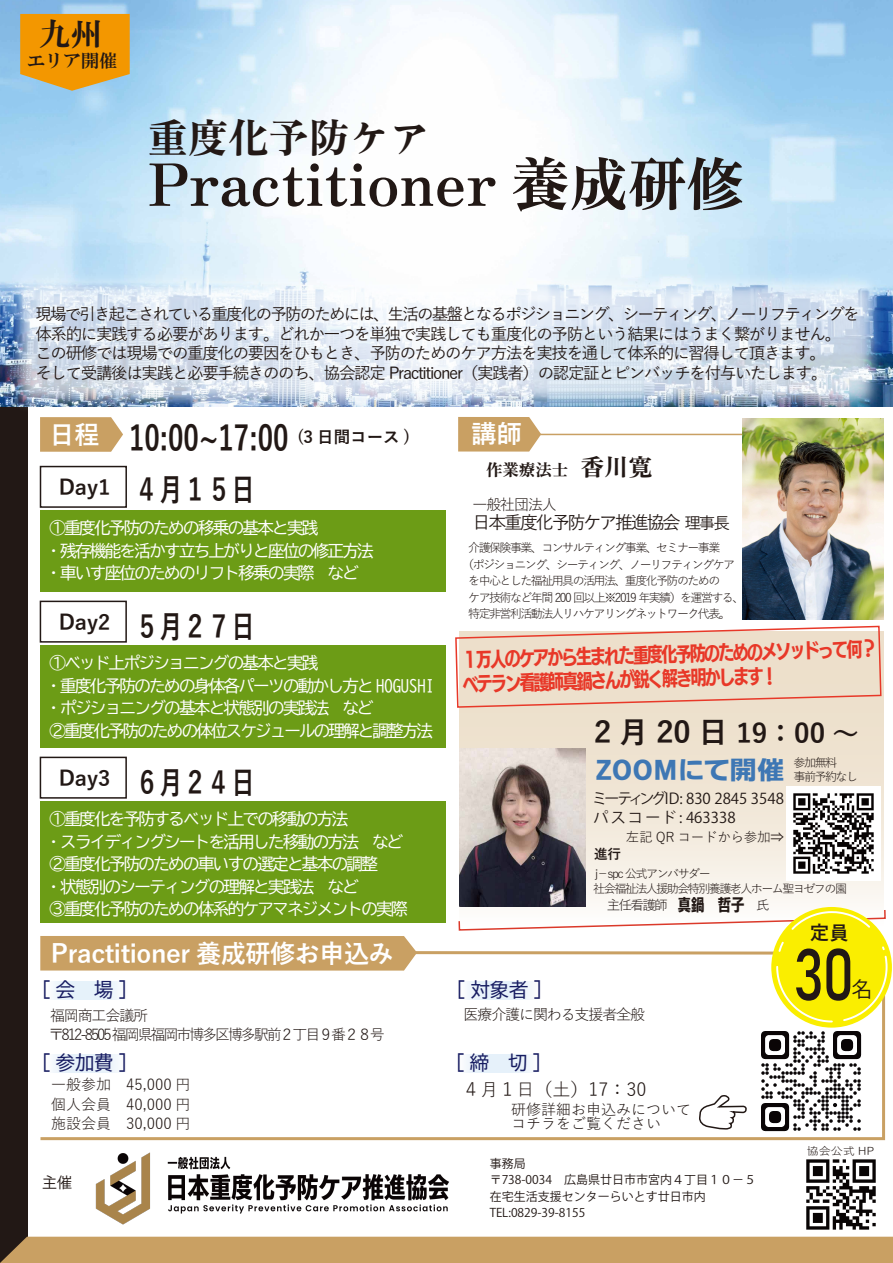
<style>
.page{position:relative;width:893px;height:1263px;background:#fff}
.page>*{position:absolute;margin:0;border:0;box-sizing:border-box;transform-origin:0 0}
.t1{font:72px "Bahnschrift";color:#221815;scale:.82 1}
.t2{font:58.5px "Zen Antique";color:#221815}
.t3{font:40.5px "Zen Antique";color:#221815}
.t4{font:700 35.4px "Yu Gothic";color:#221815;scale:.76 1}
.t5{font:700 31.5px "Yu Gothic";color:#221815;scale:.76 1}
.t6{font:31.5px "HGS Mincho E";color:#221815}
.t7{font:700 30px "Yu Gothic";letter-spacing:.25em;color:#221815}
.t8{font:700 27px "Yu Gothic";color:#221815}
.t9{font:700 25.5px "Yu Gothic";letter-spacing:-.015em;color:#fff}
.t10{font:25.5px "EPSONPGOTHIC W6";color:#3e77b4;scale:1.08 1}
.t11{font:24px "Zen Antique";color:#221815}
.t12{font:700 21px "Yu Gothic";color:#221815}
.t13{font:21px "Koz Go Pr 6 N";color:#221815}
.t14{font:20.1px/24px "UD Kakugo C80 Pro B";color:#e83828}
.t15{font:19.5px "BIZ UD Gothic";color:#171c61}
.t16{font:700 19.5px "Yu Gothic";color:#221815}
.t17{font:500 18px "Yu Gothic";letter-spacing:-.12em;color:#221815}
.t18{font:18px "Yu Gothic";color:#221815}
.t19{font:18px "HGS Mincho E";color:#221815}
.t20{font:16.5px/22.5px "BIZ UD Gothic";letter-spacing:-.1em;color:#fff}
.t21{font:500 16.5px/19.5px "Yu Gothic";letter-spacing:-.08em;color:#221815}
.t22{font:700 16.5px "Yu Gothic";color:#221815}
.t23{font:16.5px "Zen Antique";color:#221815}
.t24{font:15px/19.5px "Yu Gothic";color:#221815}
.t25{font:15px/19.6px "Yu Gothic";letter-spacing:-.14em;color:#221815}
.t26{font:15px/19.5px "Koz Go Pr 6 N";color:#221815}
.t27{font:15px "Yu Gothic";letter-spacing:-.075em;color:#221815}
.t28{font:13.5px "Yu Gothic";letter-spacing:-.025em;color:#221815}
.t29{font:700 13.5px "Yu Gothic";color:#221815}
.t30{font:12px "Yu Gothic";letter-spacing:-.13em;color:#221815}
.t31{font:12px/16.5px "Koz Go Pr 6 N";color:#221815}
.t32{font:10.8px "Yu Gothic";color:#221815;scale:1.11 1}
.s1{font-size:16.5px}
.s2{font-family:"Koz Go Pr 6 N"}
.s3{font-family:"UD Kakugo C80 Pro B";font-size:16.5px}
</style>
<div class="page">
<div style="left:0;top:381px;width:27px;height:882px;background:#221815"></div>
<img style="left:799px;top:1159px;width:85px;height:78px">
<div style="left:0;top:1237px;width:893px;height:26px;background:#c9a063"></div>
<svg style="left:460px;top:669px;width:423px;height:239px;background:#f1e7d9"></svg>
<img style="left:0;top:0;width:893px;height:15px">
<img style="left:71px;top:1152px;width:404px;height:94px">
<img style="left:0;top:15px;width:893px;height:654px">
<svg style="left:454px;top:625px;width:428px;height:83px;background:#eedbc9"></svg>
<img style="left:786px;top:787px;width:94px;height:94px">
<svg style="left:40px;top:951px;width:846px;height:190px"></svg>
<div style="left:40px;top:936px;width:377px;height:34px;background:#c9a063"></div>
<svg style="left:45px;top:1055px;width:81px;height:18px"></svg>
<div style="left:771px;top:907px;width:121px;height:121px;background:#faee00;border-radius:50%"></div>
<svg style="left:458px;top:1055px;width:80px;height:18px"></svg>
<div style="left:40px;top:801px;width:406px;height:122px;background:#6c9c16"></div>
<div style="left:40px;top:645px;width:406px;height:102px;background:#6c9c16"></div>
<div style="left:40px;top:510px;width:406px;height:81px;background:#6c9c16"></div>
<div style="left:40px;top:466px;width:87px;height:42px;border:2px solid #221815"></div>
<img style="left:459px;top:748px;width:126px;height:158px">
<svg style="left:458px;top:908px;width:428px;height:24px"></svg>
<svg style="left:777px;top:940px;width:7px;height:12px"></svg>
<svg style="left:775px;top:966px;width:58px;height:57px"></svg>
<svg style="left:843px;top:945px;width:45px;height:77px"></svg>
<div style="left:40px;top:601px;width:87px;height:42px;border:2px solid #221815"></div>
<div style="left:40px;top:757px;width:87px;height:42px;border:2px solid #221815"></div>
<svg style="left:459px;top:981px;width:81px;height:18px"></svg>
<h3 class="t6" style="left:39px;top:18px;width:64px">九州</h3>
<p class="t19" style="left:27px;top:52px;width:91px">エリア開催</p>
<h3 class="t3" style="left:147px;top:113px;width:284px">重度化予防ケア</h3>
<h2 class="t2" style="left:147px;top:149px;width:598px">Practitioner 養成研修</h2>
<p class="t21" style="left:35px;top:302px;width:826px">現場で引き起こされている重度化の予防のためには、生活の基盤となるポジショニング、シーティング、ノーリフティングを体系的に実践する必要があります。どれか一つを単独で実践しても重度化の予防という結果にはうまく繋がりません。この研修では現場での重度化の要因をひもとき、予防のためのケア方法を実技を通して体系的に習得して頂きます。<br>そして受講後は実践と必要手続きののち、協会認定 Practitioner（実践者）の認定証とピンバッチを付与いたします。</p>
<h3 class="t9" style="left:50px;top:420px;width:52px">日程</h3>
<p class="t12" style="left:59px;top:475px;width:53px">Day1</p>
<h3 class="t4" style="left:129px;top:418px;width:212px">10:00~17:00</h3>
<h3 class="t5" style="left:135px;top:472px;width:159px">４月１５日</h3>
<p class="t22" style="left:297px;top:428px;width:115px">(3 日間コース )</p>
<p class="t20" style="left:45px;top:516px;width:330px">①重度化予防のための移乗の基本と実践<br>・残存機能を活かす立ち上がりと座位の修正方法・車いす座位のためのリフト移乗の実際　など</p>
<p class="t12" style="left:59px;top:610px;width:53px">Day2</p>
<h3 class="t5" style="left:135px;top:608px;width:159px">５月２７日</h3>
<p class="t20" style="left:45px;top:652px;width:390px">①ベッド上ポジショニングの基本と実践<br>・重度化予防のための身体各パーツの動かし方と HOGUSHI・ポジショニングの基本と状態別の実践法　など<br>②重度化予防のための体位スケジュールの理解と調整方法</p>
<h3 class="t9" style="left:471px;top:420px;width:52px">講師</h3>
<p class="t23" style="left:486px;top:460px;width:84px">作業療法士</p>
<p class="t27" style="left:472px;top:491px;width:86px">一般社団法人</p>
<p class="t17" style="left:472px;top:506px;width:259px">日本重度化予防ケア推進協会 <span class="s1">理事長</span></p>
<h3 class="t11" style="left:580px;top:452px;width:73px">香川寛</h3>
<p class="t30" style="left:468px;top:537px;width:254px">介護保険事業、コンサルティング事業、セミナー事業</p>
<p class="t30" style="left:462px;top:553px;width:275px">（ポジショニング、シーティング、ノーリフティングケア</p>
<p class="t30" style="left:468px;top:570px;width:254px">を中心とした福祉用具の活用法、重度化予防のための</p>
<p class="t30" style="left:468px;top:586px;width:278px">ケア技術など年間 200 回以上※2019 年実績）を運営する、</p>
<p class="t30" style="left:468px;top:603px;width:264px">特定非営利活動法人リハケアリングネットワーク代表。</p>
<p class="t14" style="left:461px;top:649px;width:417px;rotate:-2deg">１万人のケアから生まれた重度化予防のためのメソッドって何？ベテラン看護師真鍋さんが鋭く解き明かします！</p>
<h3 class="t7" style="left:594px;top:715px;width:136px">2月20日</h3>
<h3 class="t8" style="left:736px;top:717px;width:124px">19：00 ～</h3>
<p class="t30" style="left:794px;top:752px;width:45px">参加無料</p>
<h3 class="t10" style="left:596px;top:757px;width:176px">ZOOMにて開催</h3>
<h3 class="t5" style="left:135px;top:764px;width:159px">６月２４日</h3>
<p class="t30" style="left:794px;top:765px;width:66px">事前予約なし</p>
<p class="t12" style="left:59px;top:766px;width:53px">Day3</p>
<p class="t26" style="left:592px;top:789px;width:193px">ミーティングID: 830 2845 3548パスコード : 463338</p>
<p class="t20" style="left:45px;top:808px;width:364px">①重度化を予防するベッド上での移動の方法<br>・スライディングシートを活用した移動の方法　など<br>②重度化予防のための車いすの選定と基本の調整<br>・状態別のシーティングの理解と実践法　など<br>③重度化予防のための体系的ケアマネジメントの実際</p>
<p class="t28" style="left:626px;top:825px;width:159px">左記 QR コードから参加<span class="s2">⇒</span></p>
<p class="t29" style="left:594px;top:846px;width:28px">進行</p>
<p class="t30" style="left:595px;top:862px;width:117px">j－spc 公式アンバサダー</p>
<p class="t28" style="left:607px;top:892px;width:164px">主任看護師　<span class="s3">真鍋　哲子</span>　氏</p>
<p class="t30" style="left:593px;top:877px;width:255px">社会福祉法人援助会特別養護老人ホーム聖ヨゼフの園</p>
<h3 class="t9" style="left:51px;top:939px;width:344px">Practitioner 養成研修お申込み</h3>
<p class="t15" style="left:456px;top:980px;width:88px">[ 対象者 ]</p>
<p class="t27" style="left:464px;top:1000px;width:183px">医療介護に関わる支援者全般</p>
<p class="t15" style="left:42px;top:980px;width:88px">[ 会　場 ]</p>
<p class="t25" style="left:49px;top:1003px;width:338px">福岡商工会議所<br>〒812-8505 福岡県福岡市博多区博多駅前２丁目９番２８号</p>
<p class="t24" style="left:51px;top:1073px;width:141px">一般参加　45,000 円</p>
<p class="t18" style="left:462px;top:1073px;width:186px">４月１日（土）17：30</p>
<p class="t24" style="left:51px;top:1092px;width:141px">個人会員　40,000 円施設会員　30,000 円</p>
<p class="t15" style="left:456px;top:1053px;width:88px">[ 締　切 ]</p>
<p class="t15" style="left:42px;top:1053px;width:88px">[ 参加費 ]</p>
<p class="t24" style="left:511px;top:1101px;width:181px;line-height:13.5px">研修詳細お申込みについてコチラをご覧ください</p>
<p class="t26" style="left:42px;top:1173px;width:31px">主催</p>
<p class="t31" style="left:490px;top:1155px;width:268px">事務局<br>〒738-0034　広島県廿日市市宮内４丁目１０－５在宅生活支援センターらいとす廿日市内<br>TEL:0829-39-8155</p>
<p class="t16" style="left:810px;top:922px;width:40px">定員</p>
<h1 class="t1" style="left:793px;top:920px;width:76px">30</h1>
<p class="t13" style="left:852px;top:977px;width:22px">名</p>
<p class="t32" style="left:807px;top:1141px;width:63px">協会公式 HP</p>
</div>
